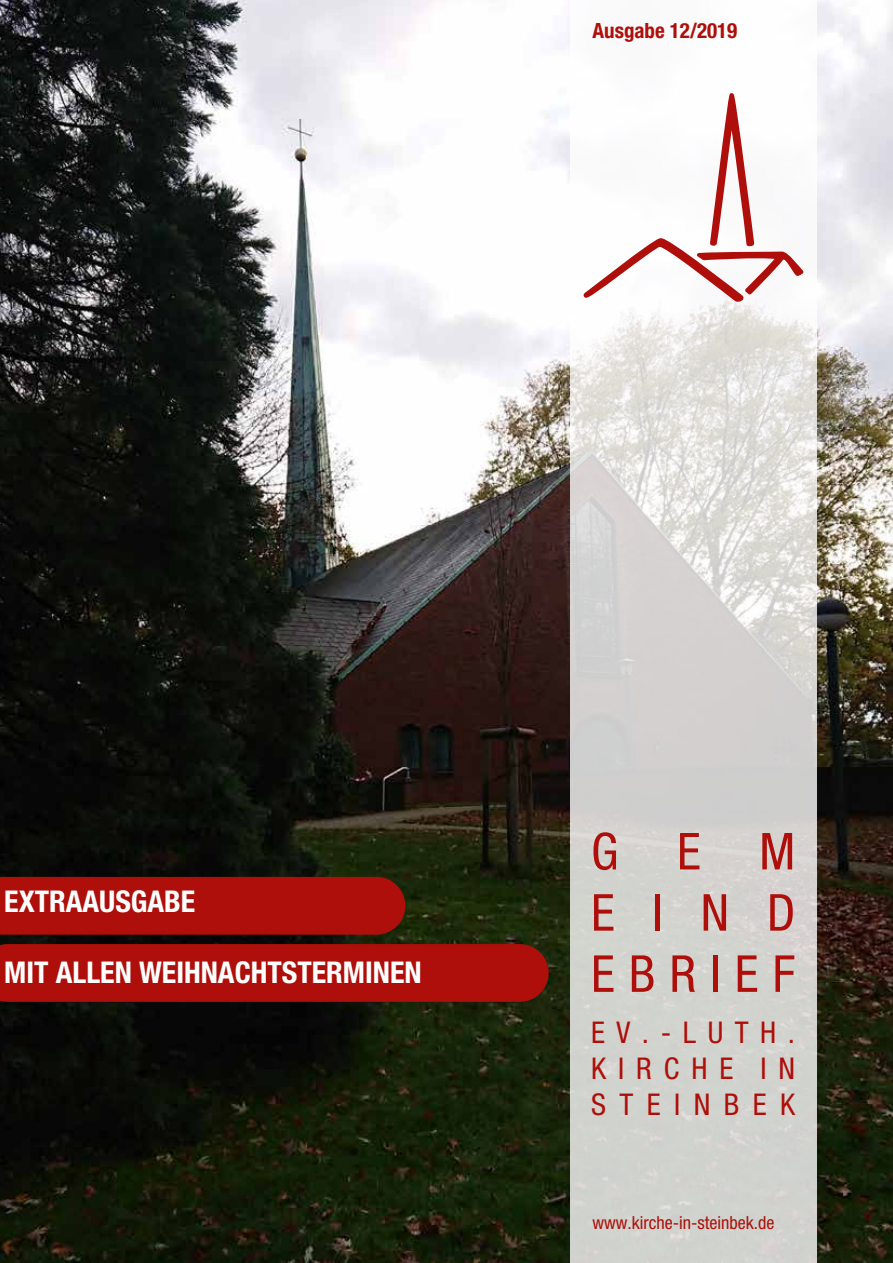
<style>
.page{position:relative;width:893px;height:1263px;background:#fff}
.page>*{position:absolute;margin:0;border:0;box-sizing:border-box;transform-origin:0 0}
.t1{font:condensed 51px/61.2px "Helvetica Neue";letter-spacing:.51em;color:#ae0f0a;text-align:justify}
.t2{font:700 condensed 30px "Helvetica Neue";color:#fff}
.t3{font:condensed 30px/36px "Helvetica Neue";letter-spacing:.4em;color:#ae0f0a;text-align:justify}
.t4{font:700 condensed 21px "Helvetica Neue";color:#ae0f0a}
.t5{font:condensed 18px "Helvetica Neue";color:#ae0f0a}
</style>
<div class="page">
<img style="left:0;top:0;width:893px;height:1263px">
<svg style="left:570px;top:0;width:246px;height:1263px;background:#d8d8d5"></svg>
<div style="left:0;top:877px;width:405px;height:58px;background:#ae0f0a"></div>
<div style="left:0;top:944px;width:549px;height:58px;background:#ae0f0a"></div>
<svg style="left:582px;top:18px;width:247px;height:287px"></svg>
<p class="t4" style="left:592px;top:18px;width:146px">Ausgabe 12/2019</p>
<p class="t2" style="left:4px;top:883px;width:193px">EXTRAAUSGABE</p>
<p class="t2" style="left:4px;top:954px;width:419px">MIT ALLEN WEIHNACHTSTERMINEN</p>
<h1 class="t1" style="left:591px;top:820px;width:206px">GEM EIND EBRIEF</h1>
<p class="t3" style="left:591px;top:1014px;width:206px">EV.-LUTH.<br>KIRCHE IN STEINBEK</p>
<p class="t5" style="left:592px;top:1212px;width:183px">www.kirche-in-steinbek.de</p>
</div>
